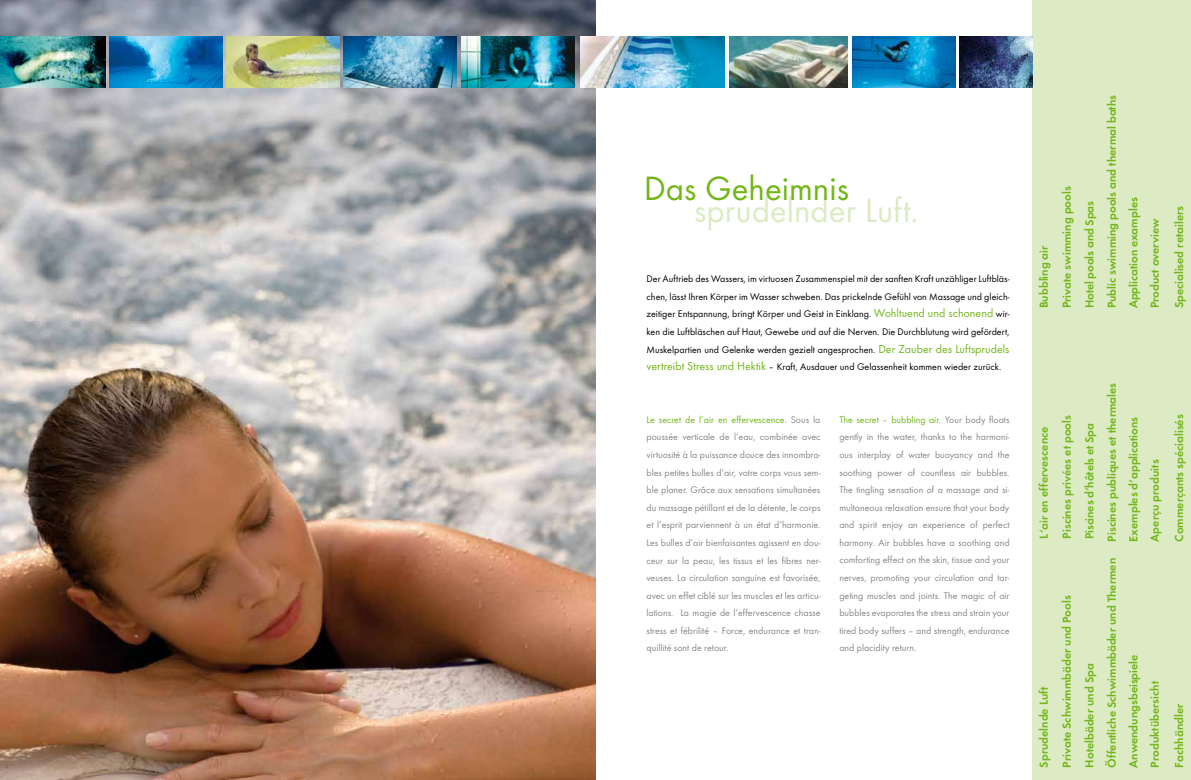
<style>
.page{position:relative;width:1191px;height:780px;background:#fff}
.page>*{position:absolute;margin:0;border:0;box-sizing:border-box;transform-origin:0 0}
.t1{font:35px "Function";color:#dcebc4}
.t2{font:35px "Function";color:#72b61a}
.t3{font:700 12px "Function";color:#72b61a}
.t4{font:10px/17.6px "Function";color:#868889;text-align:justify}
.t5{font:10px/17.6px "Function";color:#000;text-align:justify}
.s1{font-size:12px;color:#72b61a}
.s2{color:#72b61a}
</style>
<div class="page">
<div style="left:1032px;top:0;width:159px;height:780px;background:#dcebc4"></div>
<img style="left:0;top:0;width:595px;height:780px">
<img style="left:0;top:37px;width:105px;height:51px">
<img style="left:109px;top:37px;width:113px;height:51px">
<img style="left:226px;top:37px;width:113px;height:51px">
<img style="left:344px;top:37px;width:113px;height:51px">
<img style="left:461px;top:37px;width:114px;height:51px">
<img style="left:581px;top:37px;width:143px;height:51px">
<img style="left:852px;top:37px;width:103px;height:51px">
<img style="left:729px;top:37px;width:119px;height:51px">
<img style="left:959px;top:37px;width:73px;height:51px">
<h1 class="t2" style="left:643px;top:169px;width:207px">Das Geheimnis</h1>
<h1 class="t1" style="left:694px;top:191px;width:226px">sprudelnder Luft.</h1>
<p class="t5" style="left:646px;top:270px;width:364px">Der Auftrieb des Wassers, im virtuosen Zusammenspiel mit der sanften Kraft unzähliger Luftbläs&shy;chen, lässt Ihren Körper im Wasser schweben. Das prickelnde Gefühl von Massage und gleich&shy;zeitiger Entspannung, bringt Körper und Geist in Einklang. <span class="s1">Wohltuend und schonend</span> wir&shy;ken die Luftbläschen auf Haut, Gewebe und auf die Nerven. Die Durchblutung wird gefördert, Muskelpartien und Gelenke werden gezielt angesprochen. <span class="s1">Der Zauber des Luftsprudels vertreibt Stress und Hektik</span> – Kraft, Ausdauer und Gelassenheit kommen wieder zurück.</p>
<p class="t4" style="left:646px;top:411px;width:175px"><span class="s2">Le secret de l’air en effervescence.</span> Sous la poussée verticale de l’eau, combinée avec virtuosité à la puissance douce des innombra&shy;bles petites bulles d’air, votre corps vous sem&shy;ble planer. Grâce aux sensations simultanées du massage pétillant et de la détente, le corps et l’esprit parviennent à un état d’harmonie.<br>Les bulles d’air bienfaisantes agissent en dou&shy;ceur sur la peau, les tissus et les fibres ner&shy;veuses. La circulation sanguine est favorisée, avec un effet ciblé sur les muscles et les articu&shy;lations. La magie de l’effervescence chasse stress et fébrilité – Force, endurance et tran&shy;quillité sont de retour.</p>
<p class="t4" style="left:839px;top:411px;width:172px"><span class="s2">The secret – bubbling air.</span> Your body floats gently in the water, thanks to the harmoni&shy;ous interplay of water buoyancy and the soothing power of countless air bubbles.<br>The tingling sensation of a massage and si&shy;multaneous relaxation ensure that your body and spirit enjoy an experience of perfect harmony. Air bubbles have a soothing and comforting effect on the skin, tissue and your nerves, promoting your circulation and tar&shy;geting muscles and joints. The magic of air bubbles evaporates the stress and strain your tired body suffers – and strength, endurance and placidity return.</p>
<p class="t3" style="left:1036px;top:308px;width:64px;rotate:-90deg">Bubbling air</p>
<p class="t3" style="left:1059px;top:308px;width:123px;rotate:-90deg">Private swimming pools</p>
<p class="t3" style="left:1082px;top:308px;width:109px;rotate:-90deg">Hotel pools and Spas</p>
<p class="t3" style="left:1104px;top:308px;width:215px;rotate:-90deg">Public swimming pools and thermal baths</p>
<p class="t3" style="left:1126px;top:308px;width:112px;rotate:-90deg">Application examples</p>
<p class="t3" style="left:1147px;top:308px;width:91px;rotate:-90deg">Product overview</p>
<p class="t3" style="left:1172px;top:308px;width:104px;rotate:-90deg">Specialised retailers</p>
<p class="t3" style="left:1036px;top:538px;width:113px;rotate:-90deg">L‘air en effervescence</p>
<p class="t3" style="left:1036px;top:767px;width:82px;rotate:-90deg">Sprudelnde Luft</p>
<p class="t3" style="left:1059px;top:538px;width:125px;rotate:-90deg">Piscines privées et pools</p>
<p class="t3" style="left:1059px;top:767px;width:174px;rotate:-90deg">Private Schwimmbäder und Pools</p>
<p class="t3" style="left:1082px;top:539px;width:118px;rotate:-90deg">Piscines d‘hôtels et Spa</p>
<p class="t3" style="left:1082px;top:767px;width:106px;rotate:-90deg">Hotelbäder und Spa</p>
<p class="t3" style="left:1104px;top:541px;width:160px;rotate:-90deg">Piscines publiques et thermales</p>
<p class="t3" style="left:1104px;top:767px;width:211px;rotate:-90deg">Öffentliche Schwimmbäder und Thermen</p>
<p class="t3" style="left:1126px;top:541px;width:126px;rotate:-90deg">Exemples d‘applications</p>
<p class="t3" style="left:1147px;top:541px;width:83px;rotate:-90deg">Aperçu produits</p>
<p class="t3" style="left:1126px;top:767px;width:115px;rotate:-90deg">Anwendungsbeispiele</p>
<p class="t3" style="left:1147px;top:767px;width:88px;rotate:-90deg">Produktübersicht</p>
<p class="t3" style="left:1172px;top:541px;width:128px;rotate:-90deg">Commerçants spécialisés</p>
<p class="t3" style="left:1172px;top:767px;width:65px;rotate:-90deg">Fachhändler</p>
</div>
